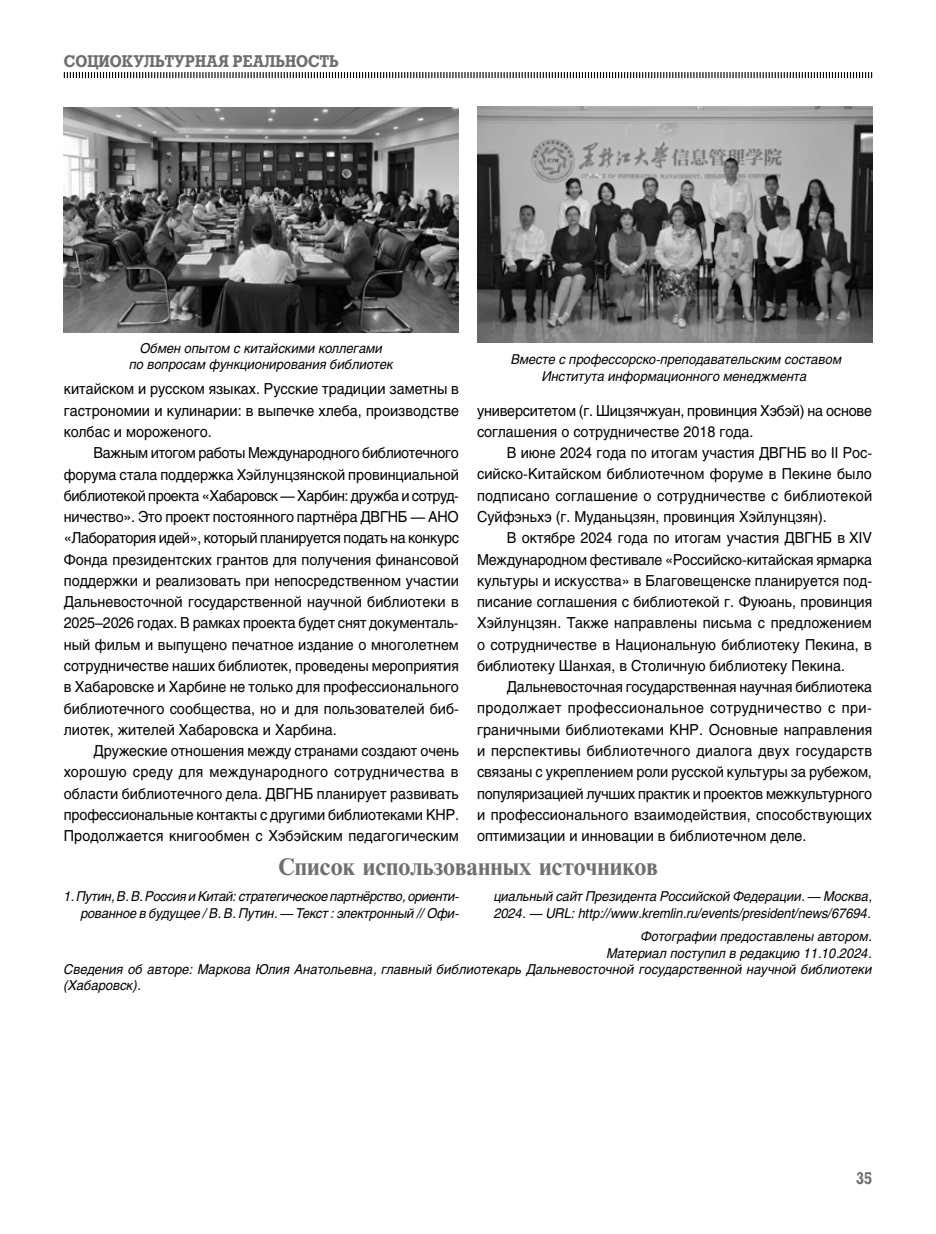
<style>
.page{position:relative;width:936px;height:1234px;background:#fff}
.page>*{position:absolute;margin:0;border:0;box-sizing:border-box;transform-origin:0 0}
.t1{font:22.5px "Newton C Bold";color:#706f6f}
.t2{font:700 16.5px "Rodeo C";color:#706f6f;scale:.9 1}
.t3{font:15px/21.3px "Helios C";color:#000;text-align:justify;scale:.95 1}
.t4{font:italic 13.5px/16.2px "Helios C";color:#000;text-align:center;scale:.95 1}
.t5{font:italic 13.5px/16.2px "Helios C";letter-spacing:-.025em;color:#000;text-align:right;scale:.95 1}
</style>
<div class="page">
<svg style="left:63px;top:72px;width:809px;height:7px"></svg>
<img style="left:64px;top:107px;width:395px;height:225px">
<img style="left:477px;top:106px;width:395px;height:236px">
<p class="t2" style="left:64px;top:51px;width:307px">СОЦИОКУЛЬТУРНАЯ РЕАЛЬНОСТЬ</p>
<p class="t4" style="left:129px;top:339px;width:279px">Обмен опытом с китайскими коллегами<br>по вопросам функционирования библиотек</p>
<p class="t3" style="left:64px;top:378px;width:417px">китайском и русском языках. Русские традиции заметны в гастрономии и кулинарии: в выпечке хлеба, производстве колбас и мороженого.</p>
<p class="t3" style="left:64px;top:442px;width:417px;text-indent:30px">Важным итогом работы Международного библиотечного форума стала поддержка Хэйлунцзянской провинциальной библиотекой проекта «Хабаровск — Харбин: дружба и сотруд&shy;ничество». Это проект постоянного партнёра ДВГНБ — АНО «Лаборатория идей», который планируется подать на конкурс Фонда президентских грантов для получения финансовой поддержки и реализовать при непосредственном участии Дальневосточной государственной научной библиотеки в 2025–2026 годах. В рамках проекта будет снят документаль&shy;ный фильм и выпущено печатное издание о многолетнем сотрудничестве наших библиотек, проведены мероприятия в Хабаровске и Харбине не только для профессионального библиотечного сообщества, но и для пользователей биб&shy;лиотек, жителей Хабаровска и Харбина.</p>
<p class="t3" style="left:64px;top:739px;width:417px;text-indent:30px">Дружеские отношения между странами создают очень хорошую среду для международного сотрудничества в области библиотечного дела. ДВГНБ планирует развивать профессиональные контакты с другими библиотеками КНР.<br>Продолжается книгообмен с Хэбэйским педагогическим</p>
<p class="t4" style="left:511px;top:351px;width:349px">Вместе с профессорско-преподавательским составом<br>Института информационного менеджмента</p>
<p class="t3" style="left:477px;top:399px;width:417px">университетом (г. Шицзячжуан, провинция Хэбэй) на основе соглашения о сотрудничестве 2018 года.</p>
<p class="t3" style="left:477px;top:442px;width:417px;text-indent:30px">В июне 2024 года по итогам участия ДВГНБ во II Рос&shy;сийско-Китайском библиотечном форуме в Пекине было подписано соглашение о сотрудничестве с библиотекой Суйфэньхэ (г. Муданьцзян, провинция Хэйлунцзян).</p>
<p class="t3" style="left:477px;top:527px;width:417px;text-indent:30px">В октябре 2024 года по итогам участия ДВГНБ в XIV Международном фестивале «Российско-китайская ярмарка культуры и искусства» в Благовещенске планируется под&shy;писание соглашения с библиотекой г. Фуюань, провинция Хэйлунцзян. Также направлены письма с предложением о сотрудничестве в Национальную библиотеку Пекина, в библиотеку Шанхая, в Столичную библиотеку Пекина.</p>
<p class="t3" style="left:477px;top:676px;width:417px;text-indent:30px">Дальневосточная государственная научная библиотека продолжает профессиональное сотрудничество с при&shy;граничными библиотеками КНР. Основные направления и перспективы библиотечного диалога двух государств связаны с укреплением роли русской культуры за рубежом, популяризацией лучших практик и проектов межкультурного и профессионального взаимодействия, способствующих оптимизации и инновации в библиотечном деле.</p>
<h1 class="t1" style="left:278px;top:853px;width:381px">Список использованных источников</h1>
<p class="t5" style="left:64px;top:888px;width:417px">1. Путин, В. В. Россия и Китай: стратегическое партнёрство, ориенти&shy;рованное в будущее / В. В. Путин. — Текст : электронный // Офи-</p>
<p class="t4" style="left:494px;top:888px;width:399px;text-align:left">циальный сайт Президента Российской Федерации. — Москва,<br>2024. — URL: http://www.kremlin.ru/events/president/news/67694.</p>
<p class="t4" style="left:640px;top:928px;width:245px">Фотографии предоставлены автором.</p>
<p class="t4" style="left:606px;top:944px;width:281px">Материал поступил в редакцию 11.10.2024.</p>
<p class="t4" style="left:64px;top:960px;width:852px">Сведения об авторе: Маркова Юлия Анатольевна, главный библиотекарь Дальневосточной государственной научной библиотеки</p>
<p class="t4" style="left:64px;top:976px;width:83px">(Хабаровск).</p>
<p class="t2" style="left:856px;top:1167px;width:19px">35</p>
</div>
